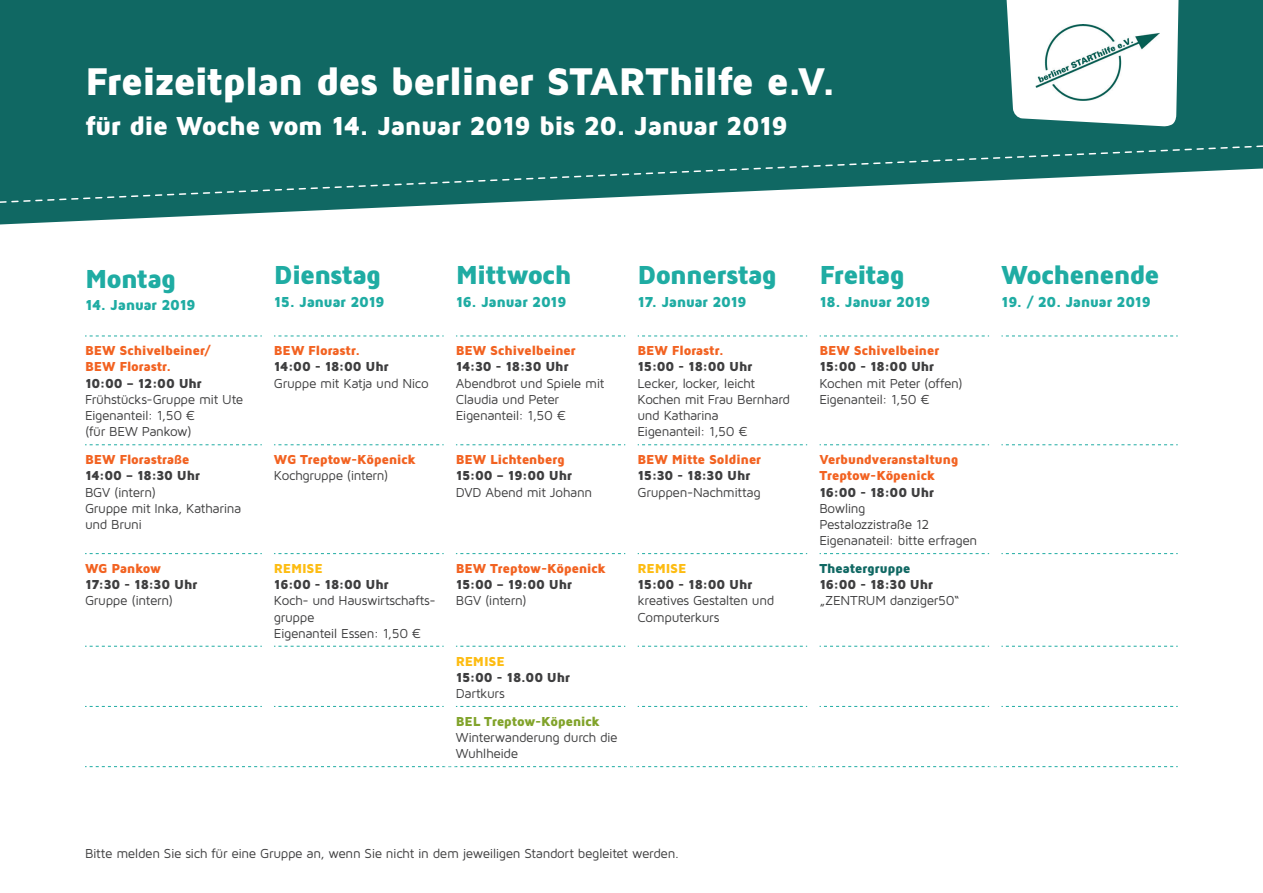
<style>
.page{position:relative;width:1263px;height:893px;background:#fff}
.page>*{position:absolute;margin:0;border:0;box-sizing:border-box;transform-origin:0 0}
.t1{font:900 40.05px "Maven Pro";letter-spacing:-.045em;color:#fff}
.t2{font:900 27px "Maven Pro";letter-spacing:-.045em;color:#1faca3}
.t3{font:900 27px "Maven Pro";letter-spacing:-.04em;color:#fff}
.t4{font:900 15px "Maven Pro";letter-spacing:-.035em;color:#1faca3}
.t5{font:13.5px/16.2px "Maven Pro";letter-spacing:-.03em;color:#3e3e3f}
.t6{font:900 13.5px/16.2px "Maven Pro";letter-spacing:-.03em;color:#f26221}
.t7{font:900 13.5px "Maven Pro";letter-spacing:-.025em;color:#3e3e3f}
.t8{font:900 13.5px "Maven Pro";letter-spacing:-.03em;color:#81a32a}
.t9{font:900 13.5px "Maven Pro";letter-spacing:-.01em;color:#fdbc12}
.t10{font:900 13.5px "Maven Pro";letter-spacing:-.03em;color:#106863}
</style>
<div class="page">
<svg style="left:0;top:0;width:1263px;height:224px;background:#2a7874"></svg>
<svg style="left:0;top:145px;width:1263px;height:59px"></svg>
<svg style="left:997px;top:0;width:185px;height:127px"></svg>
<img style="left:1035px;top:25px;width:125px;height:76px">
<svg style="left:85px;top:336px;width:177px;height:1px"></svg>
<svg style="left:274px;top:336px;width:170px;height:1px"></svg>
<svg style="left:456px;top:336px;width:169px;height:1px"></svg>
<svg style="left:637px;top:336px;width:170px;height:1px"></svg>
<svg style="left:819px;top:336px;width:170px;height:1px"></svg>
<svg style="left:1001px;top:336px;width:177px;height:1px"></svg>
<svg style="left:85px;top:444px;width:177px;height:1px"></svg>
<svg style="left:274px;top:444px;width:170px;height:1px"></svg>
<svg style="left:456px;top:444px;width:169px;height:1px"></svg>
<svg style="left:637px;top:444px;width:170px;height:1px"></svg>
<svg style="left:819px;top:444px;width:170px;height:1px"></svg>
<svg style="left:1001px;top:444px;width:177px;height:1px"></svg>
<svg style="left:85px;top:553px;width:177px;height:1px"></svg>
<svg style="left:274px;top:553px;width:170px;height:1px"></svg>
<svg style="left:456px;top:553px;width:169px;height:1px"></svg>
<svg style="left:637px;top:553px;width:170px;height:1px"></svg>
<svg style="left:819px;top:553px;width:170px;height:1px"></svg>
<svg style="left:1001px;top:553px;width:177px;height:1px"></svg>
<svg style="left:85px;top:646px;width:177px;height:1px"></svg>
<svg style="left:274px;top:646px;width:170px;height:1px"></svg>
<svg style="left:456px;top:646px;width:169px;height:1px"></svg>
<svg style="left:637px;top:646px;width:170px;height:1px"></svg>
<svg style="left:819px;top:646px;width:170px;height:1px"></svg>
<svg style="left:1001px;top:646px;width:177px;height:1px"></svg>
<svg style="left:85px;top:706px;width:177px;height:1px"></svg>
<svg style="left:274px;top:706px;width:170px;height:1px"></svg>
<svg style="left:456px;top:706px;width:169px;height:1px"></svg>
<svg style="left:637px;top:706px;width:170px;height:1px"></svg>
<svg style="left:819px;top:706px;width:170px;height:1px"></svg>
<svg style="left:1001px;top:706px;width:177px;height:1px"></svg>
<svg style="left:85px;top:766px;width:1093px;height:1px"></svg>
<h1 class="t1" style="left:85px;top:56px;width:753px">Freizeitplan des berliner STARThilfe e.V.</h1>
<h2 class="t3" style="left:85px;top:109px;width:704px">für die Woche vom 14. Januar 2019 bis 20. Januar 2019</h2>
<h2 class="t2" style="left:85px;top:262px;width:92px">Montag</h2>
<p class="t4" style="left:85px;top:296px;width:112px">14. Januar 2019</p>
<p class="t6" style="left:85px;top:342px;width:127px">BEW Schivelbeiner/<br>BEW Florastr.</p>
<p class="t7" style="left:85px;top:375px;width:118px">10:00 – 12:00 Uhr</p>
<p class="t5" style="left:85px;top:391px;width:160px">Frühstücks-Gruppe mit Ute<br>Eigenanteil: 1,50 €<br>(für BEW Pankow)</p>
<p class="t6" style="left:85px;top:451px;width:106px">BEW Florastraße</p>
<p class="t7" style="left:85px;top:467px;width:117px">14:00 – 18:30 Uhr</p>
<p class="t5" style="left:85px;top:483px;width:158px">BGV (intern)<br>Gruppe mit Inka, Katharina und Bruni</p>
<p class="t6" style="left:85px;top:560px;width:78px">WG Pankow</p>
<p class="t7" style="left:85px;top:576px;width:114px">17:30 - 18:30 Uhr</p>
<p class="t5" style="left:85px;top:592px;width:90px">Gruppe (intern)</p>
<h2 class="t2" style="left:274px;top:258px;width:109px">Dienstag</h2>
<p class="t4" style="left:274px;top:292px;width:112px">15. Januar 2019</p>
<p class="t6" style="left:274px;top:342px;width:88px">BEW Florastr.</p>
<p class="t7" style="left:274px;top:358px;width:116px">14:00 - 18:00 Uhr</p>
<p class="t5" style="left:274px;top:374px;width:156px">Gruppe mit Katja und Nico</p>
<p class="t6" style="left:274px;top:451px;width:144px">WG Treptow-Köpenick</p>
<p class="t5" style="left:274px;top:467px;width:116px">Kochgruppe (intern)</p>
<h2 class="t2" style="left:456px;top:258px;width:117px">Mittwoch</h2>
<p class="t4" style="left:456px;top:292px;width:112px">16. Januar 2019</p>
<p class="t6" style="left:456px;top:342px;width:122px">BEW Schivelbeiner</p>
<p class="t7" style="left:456px;top:358px;width:114px">14:30 - 18:30 Uhr</p>
<p class="t5" style="left:456px;top:374px;width:150px">Abendbrot und Spiele mit<br>Claudia und Peter<br>Eigenanteil: 1,50 €</p>
<p class="t6" style="left:456px;top:451px;width:110px">BEW Lichtenberg</p>
<p class="t7" style="left:456px;top:467px;width:118px">15:00 – 19:00 Uhr</p>
<p class="t5" style="left:456px;top:483px;width:138px">DVD Abend mit Johann</p>
<h2 class="t2" style="left:637px;top:258px;width:141px">Donnerstag</h2>
<p class="t4" style="left:637px;top:292px;width:111px">17. Januar 2019</p>
<p class="t6" style="left:637px;top:342px;width:88px">BEW Florastr.</p>
<p class="t7" style="left:637px;top:358px;width:116px">15:00 - 18:00 Uhr</p>
<p class="t5" style="left:637px;top:374px;width:154px">Lecker, locker, leicht<br>Kochen mit Frau Bernhard und Katharina<br>Eigenanteil: 1,50 €</p>
<p class="t6" style="left:637px;top:451px;width:125px">BEW Mitte Soldiner</p>
<p class="t7" style="left:637px;top:467px;width:114px">15:30 - 18:30 Uhr</p>
<p class="t5" style="left:637px;top:483px;width:125px">Gruppen-Nachmittag</p>
<p class="t9" style="left:274px;top:560px;width:50px">REMISE</p>
<p class="t7" style="left:274px;top:576px;width:116px">16:00 - 18:00 Uhr</p>
<p class="t5" style="left:274px;top:592px;width:163px">Koch- und Hauswirtschafts&shy;gruppe<br>Eigenanteil Essen: 1,50 €</p>
<p class="t6" style="left:456px;top:560px;width:152px">BEW Treptow-Köpenick</p>
<p class="t7" style="left:456px;top:576px;width:118px">15:00 – 19:00 Uhr</p>
<p class="t5" style="left:456px;top:592px;width:72px">BGV (intern)</p>
<p class="t9" style="left:456px;top:652px;width:50px">REMISE</p>
<p class="t7" style="left:456px;top:669px;width:116px">15:00 - 18.00 Uhr</p>
<p class="t5" style="left:456px;top:685px;width:51px">Dartkurs</p>
<p class="t8" style="left:456px;top:713px;width:146px">BEL Treptow-Köpenick</p>
<p class="t5" style="left:456px;top:729px;width:163px">Winterwanderung durch die<br>Wuhlheide</p>
<p class="t9" style="left:637px;top:560px;width:50px">REMISE</p>
<p class="t7" style="left:637px;top:576px;width:116px">15:00 - 18:00 Uhr</p>
<p class="t5" style="left:637px;top:592px;width:138px">kreatives Gestalten und<br>Computerkurs</p>
<h2 class="t2" style="left:819px;top:258px;width:87px">Freitag</h2>
<p class="t4" style="left:819px;top:292px;width:113px">18. Januar 2019</p>
<p class="t6" style="left:819px;top:342px;width:122px">BEW Schivelbeiner</p>
<p class="t7" style="left:819px;top:358px;width:116px">15:00 - 18:00 Uhr</p>
<p class="t5" style="left:819px;top:374px;width:145px">Kochen mit Peter (offen)<br>Eigenanteil: 1,50 €</p>
<p class="t6" style="left:819px;top:451px;width:140px">Verbundveranstaltung<br>Treptow-Köpenick</p>
<p class="t7" style="left:819px;top:483px;width:116px">16:00 - 18:00 Uhr</p>
<p class="t5" style="left:819px;top:499px;width:159px">Bowling<br>Pestalozzistraße 12<br>Eigenanateil: bitte erfragen</p>
<p class="t10" style="left:819px;top:560px;width:92px">Theatergruppe</p>
<p class="t7" style="left:819px;top:576px;width:115px">16:00 - 18:30 Uhr</p>
<p class="t5" style="left:819px;top:592px;width:142px">„ZENTRUM danziger50“</p>
<h2 class="t2" style="left:1001px;top:258px;width:160px">Wochenende</h2>
<p class="t4" style="left:1001px;top:292px;width:151px">19. / 20. Januar 2019</p>
<p class="t5" style="left:85px;top:845px;width:596px">Bitte melden Sie sich für eine Gruppe an, wenn Sie nicht in dem jeweiligen Standort begleitet werden.</p>
</div>
